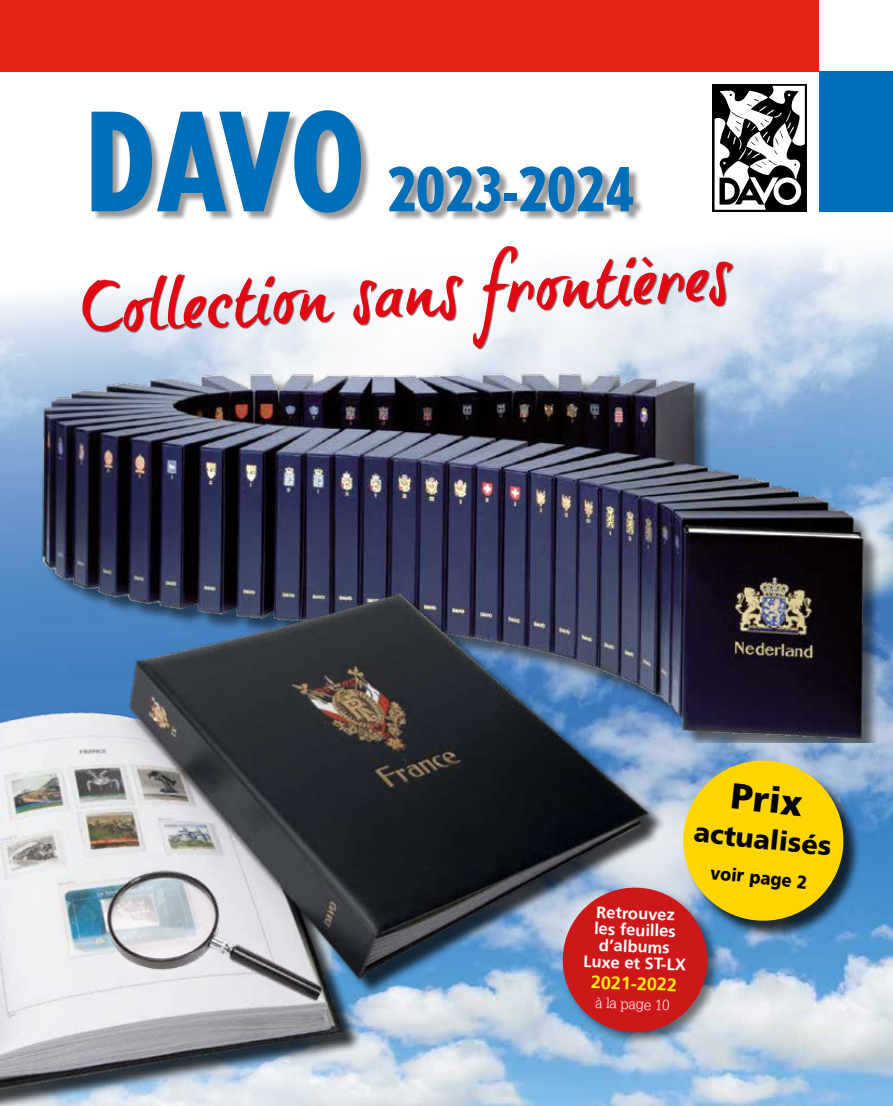
<style>
.page{position:relative;width:893px;height:1106px;background:#fff}
.page>*{position:absolute;margin:0;border:0;box-sizing:border-box;transform-origin:0 0}
.t1{font:800 condensed 135px "Tempo Std";color:#006eb8}
.t2{font:800 condensed 60px "Tempo Std";color:#006eb8}
.t3{font:900 36px "Frutiger LT Std";color:#000}
.t4{font:900 27px "Frutiger LT Std";color:#000}
.t5{font:900 18.3px "Frutiger LT Std";color:#000;scale:.9 1}
.t6{font:700 18px "Frutiger LT Std";color:#ffed00}
.t7{font:700 16.5px/16.5px "Frutiger LT Std";color:#fff;text-align:center}
.t8{font:300 14.55px "Glypha LT Std";color:#fff}
</style>
<div class="page">
<img style="left:0;top:244px;width:893px;height:862px">
<div style="left:819px;top:71px;width:74px;height:141px;background:#006eb8"></div>
<div style="left:330px;top:0;width:489px;height:71px;background:#e42313"></div>
<div style="left:0;top:0;width:332px;height:71px;background:#e42313"></div>
<div style="left:713px;top:84px;width:94px;height:128px;background:#000"></div>
<svg style="left:714px;top:86px;width:91px;height:124px"></svg>
<div style="left:773px;top:177px;width:28px;height:28px;background:#fff;border-radius:50%"></div>
<div style="left:778px;top:182px;width:18px;height:18px;background:#000;border-radius:50%"></div>
<div style="left:93px;top:112px;width:551px;height:111px;background:#000;opacity:.4"></div>
<div style="left:82px;top:246px;width:652px;height:104px;background:#000;opacity:.5"></div>
<svg style="left:82px;top:274px;width:252px;height:57px"></svg>
<svg style="left:353px;top:276px;width:110px;height:49px"></svg>
<svg style="left:473px;top:246px;width:259px;height:102px"></svg>
<img style="left:36px;top:366px;width:830px;height:376px">
<img style="left:0;top:529px;width:697px;height:577px">
<img style="left:89px;top:849px;width:255px;height:170px">
<div style="left:561px;top:885px;width:161px;height:161px;background:#000;opacity:.5"></div>
<div style="left:686px;top:762px;width:176px;height:177px;background:#000;opacity:.75"></div>
<svg style="left:561px;top:756px;width:287px;height:277px;background:#ae8c64"></svg>
<h1 class="t1" style="left:85px;top:77px;width:280px">DAVO</h1>
<h2 class="t2" style="left:387px;top:152px;width:248px">2023-2024</h2>
<p class="t7" style="left:585px;top:903px;width:104px;rotate:2deg">Retrouvez les feuilles d’albums<br>Luxe et ST-LX</p>
<p class="t6" style="left:591px;top:971px;width:88px;rotate:2deg">2021-2022</p>
<p class="t8" style="left:596px;top:994px;width:76px;rotate:2deg">à la page 10</p>
<h3 class="t3" style="left:733px;top:774px;width:73px;rotate:6deg">Prix</h3>
<h3 class="t4" style="left:696px;top:815px;width:140px;rotate:6deg">actualisés</h3>
<p class="t5" style="left:712px;top:861px;width:110px;rotate:6deg">voir page 2</p>
</div>
